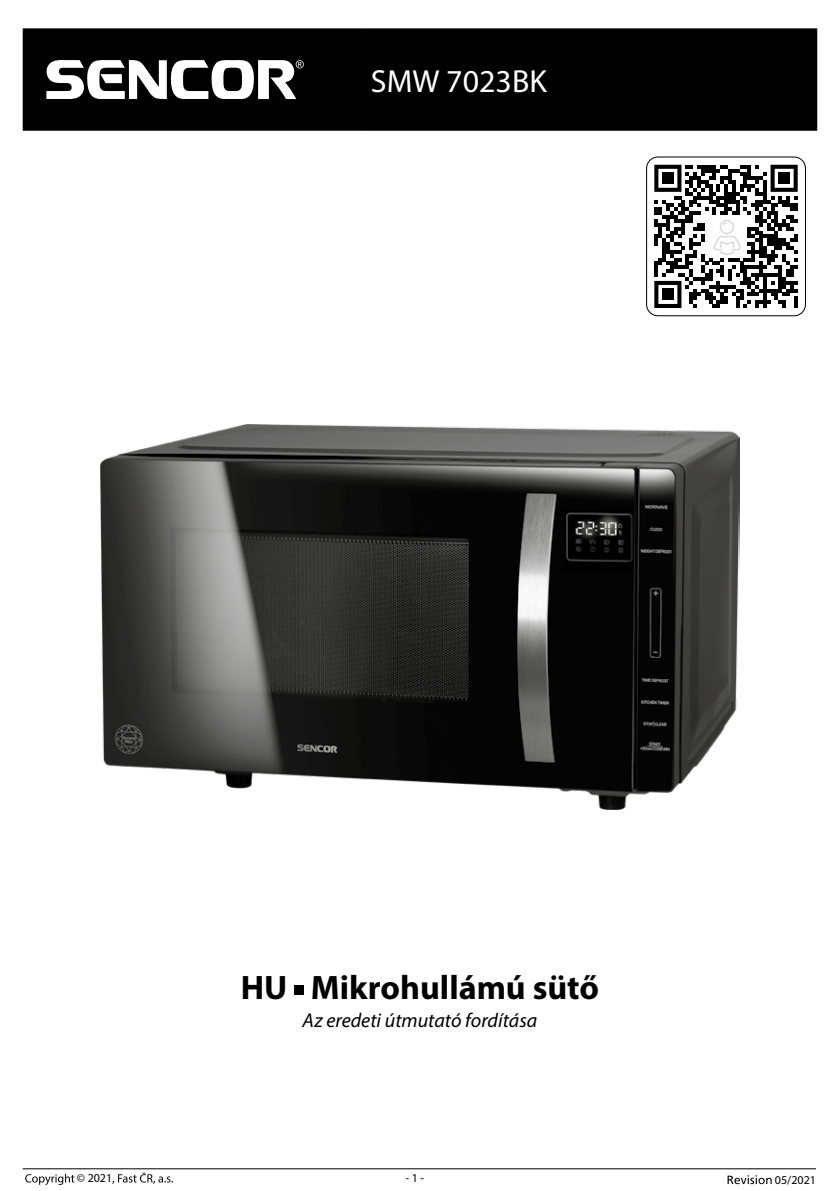
<style>
.page{position:relative;width:840px;height:1191px;background:#fff}
.page>*{position:absolute;margin:0;border:0;box-sizing:border-box;transform-origin:0 0}
.t1{font:700 34px "Myriad Pro";color:#000}
.t2{font:32px "Myriad Pro";color:#fff}
.t3{font:italic 20px "Myriad Pro";color:#000}
.t4{font:12px "Myriad Pro";color:#000}
</style>
<div class="page">
<svg style="left:727px;top:1175px;width:44px;height:9px"></svg>
<svg style="left:25px;top:1173px;width:49px;height:12px"></svg>
<svg style="left:112px;top:1172px;width:61px;height:11px"></svg>
<hr style="left:23px;top:1168px;width:792px;height:1px;background:#000">
<img style="left:100px;top:425px;width:639px;height:384px">
<div style="left:294px;top:985px;width:10px;height:10px;background:#000"></div>
<div style="left:25px;top:30px;width:789px;height:99px;background:#000"></div>
<hr style="left:23px;top:28px;width:340px;height:2px;background:#000">
<hr style="left:23px;top:30px;width:2px;height:99px;background:#000">
<hr style="left:361px;top:30px;width:2px;height:99px;background:#000">
<hr style="left:23px;top:129px;width:340px;height:2px;background:#000">
<hr style="left:363px;top:28px;width:453px;height:2px;background:#000">
<hr style="left:814px;top:30px;width:2px;height:99px;background:#000">
<hr style="left:363px;top:129px;width:453px;height:2px;background:#000">
<svg style="left:45px;top:59px;width:258px;height:41px"></svg>
<svg style="left:646px;top:157px;width:159px;height:159px"></svg>
<h2 class="t2" style="left:370px;top:61px;width:177px">SMW 7023BK</h2>
<h1 class="t1" style="left:240px;top:965px;width:360px">HU Mikrohullámú sütő</h1>
<p class="t3" style="left:302px;top:1008px;width:236px">Az eredeti útmutató fordítása</p>
<p class="t4" style="left:77px;top:1171px;width:37px">© 2021</p>
<p class="t4" style="left:405px;top:1170px;width:20px">- 1 -</p>
<p class="t4" style="left:774px;top:1172px;width:43px">05/2021</p>
</div>
